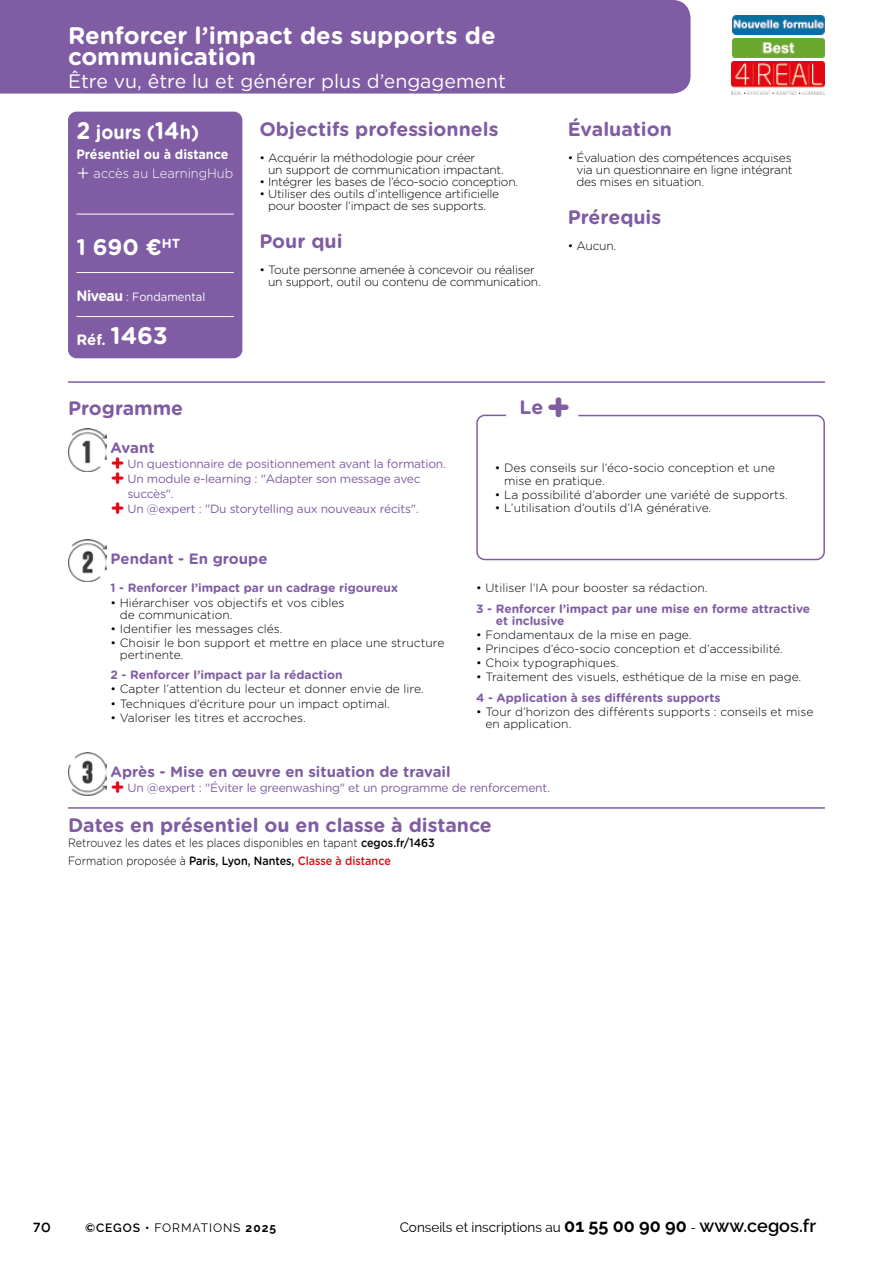
<style>
.page{position:relative;width:893px;height:1263px;background:#fff}
.page>*{position:absolute;margin:0;border:0;box-sizing:border-box;transform-origin:0 0}
.t1{font:700 24px/21px "Gotham Rounded";color:#fff}
.t2{font:700 22.5px "Gotham Rounded";color:#fff}
.t3{font:700 19.5px "Gotham Rounded";color:#7f5ca3}
.t4{font:19.5px "Gotham Rounded";color:#fff}
.t5{font:700 19.5px "Gotham Rounded";color:#fff;scale:.93 1}
.t6{font:700 15px "Gotham Rounded";color:#7f5ca3}
.t7{font:700 15px "Gotham Rounded";color:#fff}
.t8{font:13.5px "Raleway";color:#000}
.t9{font:700 13.5px/19.5px "Gotham Rounded";color:#fff;scale:.93 1}
.t10{font:500 13.5px "Ryker";color:#000}
.t11{font:300 12px/12px "Gotham Rounded";color:#000}
.t12{font:300 12px/12px "Gotham Rounded";letter-spacing:-.02em;color:#000}
.t13{font:12px "Gotham Rounded";letter-spacing:-.02em;color:#7f5ca3}
.t14{font:700 12px/12px "Gotham Rounded";color:#7f5ca3}
.t15{font:300 12px/17.7px "Gotham Rounded";color:#000;scale:.9 1}
.t16{font:12px "Raleway";letter-spacing:.08em;color:#000}
.t17{font:12px "Gotham Rounded";color:#fff;scale:.93 1}
.s1{font-size:24px}
.s2{font-weight:300;font-size:22.5px}
.s3{font-weight:300}
.s4{font-weight:700;font-size:15px}
.s5{font-weight:700;font-size:22.5px;color:#e30613}
.s6{font-size:39px}
.s7{font-weight:500}
.s8{font-weight:500;color:#e30613}
.s9{font-weight:600}
.s10{font-weight:700}
.s11{font-weight:700;font-size:18px}
.s12{font-weight:600;font-size:18px}
</style>
<div class="page">
<div style="left:68px;top:112px;width:174px;height:246px;background:#7f5ca3;border-radius:9px"></div>
<hr style="left:77px;top:214px;width:157px;height:1px;background:#fff">
<hr style="left:77px;top:272px;width:157px;height:1px;background:#fff">
<hr style="left:77px;top:316px;width:157px;height:1px;background:#fff">
<img style="left:731px;top:62px;width:94px;height:32px">
<div style="left:0;top:0;width:691px;height:94px;background:#7f5ca3"></div>
<hr style="left:68px;top:381px;width:757px;height:2px;background:#7f5ca3">
<div style="left:476px;top:415px;width:349px;height:145px;border:2px solid #7f5ca3;border-radius:8px"></div>
<img style="left:68px;top:429px;width:38px;height:42px">
<img style="left:68px;top:539px;width:38px;height:42px">
<img style="left:68px;top:753px;width:38px;height:42px">
<img style="left:732px;top:38px;width:92px;height:19px">
<img style="left:732px;top:15px;width:92px;height:19px">
<hr style="left:68px;top:807px;width:757px;height:2px;background:#7f5ca3">
<h1 class="t1" style="left:68px;top:24px;width:429px">Renforcer l’impact des supports de communication</h1>
<h3 class="t4" style="left:68px;top:68px;width:440px">Être vu, être lu et générer plus d’engagement</h3>
<h3 class="t5" style="left:77px;top:118px;width:133px"><span class="s1">2</span> jours (<span class="s1">14</span>h)</h3>
<p class="t9" style="left:77px;top:144px;width:170px">Présentiel ou à distance <span class="s2">+</span> <span class="s3">accès au LearningHub</span></p>
<h2 class="t2" style="left:77px;top:231px;width:105px">1 690 €<sup>HT</sup></h2>
<p class="t17" style="left:77px;top:289px;width:140px"><span class="s4">Niveau</span> : Fondamental</p>
<p class="t7" style="left:77px;top:328px;width:93px">Réf. <span class="s1">1463</span></p>
<h3 class="t3" style="left:259px;top:115px;width:241px">Objectifs professionnels</h3>
<p class="t12" style="left:268px;top:151px;width:237px;text-indent:-9px">• Acquérir la méthodologie pour créer<br>un support de communication impactant.</p>
<p class="t12" style="left:259px;top:175px;width:260px">• Intégrer les bases de l’éco-socio conception.</p>
<p class="t12" style="left:259px;top:187px;width:241px;text-align:center">• Utiliser des outils d’intelligence artificielle pour booster l’impact de ses supports.</p>
<h3 class="t3" style="left:259px;top:227px;width:85px">Pour qui</h3>
<p class="t12" style="left:268px;top:263px;width:274px;text-indent:-9px">• Toute personne amenée à concevoir ou réaliser un support, outil ou contenu de communication.</p>
<h3 class="t3" style="left:568px;top:115px;width:106px">Évaluation</h3>
<p class="t11" style="left:576px;top:151px;width:218px;text-align:justify;text-indent:-9px">• Évaluation des compétences acquises via un questionnaire en ligne intégrant des mises en situation.</p>
<h3 class="t3" style="left:568px;top:203px;width:95px">Prérequis</h3>
<p class="t11" style="left:568px;top:239px;width:50px">• Aucun.</p>
<h3 class="t3" style="left:68px;top:393px;width:117px">Programme</h3>
<p class="t6" style="left:111px;top:437px;width:45px">Avant</p>
<p class="t13" style="left:111px;top:456px;width:337px"><span class="s5">+</span> Un questionnaire de positionnement avant la formation.</p>
<p class="t13" style="left:111px;top:471px;width:311px"><span class="s5">+</span> Un module e-learning : "Adapter son message avec</p>
<p class="t13" style="left:128px;top:486px;width:48px">succès".</p>
<p class="t13" style="left:111px;top:501px;width:310px"><span class="s5">+</span> Un @expert : "Du storytelling aux nouveaux récits".</p>
<p class="t6" style="left:111px;top:547px;width:158px">Pendant - En groupe</p>
<p class="t14" style="left:111px;top:582px;width:289px">1 - Renforcer l’impact par un cadrage rigoureux</p>
<p class="t11" style="left:120px;top:596px;width:226px;text-indent:-9px">• Hiérarchiser vos objectifs et vos cibles de communication.</p>
<p class="t11" style="left:111px;top:622px;width:174px">• Identifier les messages clés.</p>
<p class="t11" style="left:120px;top:636px;width:326px;text-indent:-9px">• Choisir le bon support et mettre en place une structure pertinente.</p>
<p class="t14" style="left:111px;top:669px;width:234px">2 - Renforcer l’impact par la rédaction</p>
<p class="t11" style="left:111px;top:683px;width:315px">• Capter l’attention du lecteur et donner envie de lire.</p>
<p class="t11" style="left:111px;top:697px;width:281px">• Techniques d’écriture pour un impact optimal.</p>
<p class="t11" style="left:111px;top:711px;width:197px">• Valoriser les titres et accroches.</p>
<h3 class="t3" style="left:520px;top:393px;width:53px">Le<span class="s6">+</span></h3>
<p class="t11" style="left:504px;top:460px;width:272px;line-height:13.5px;text-indent:-9px">• Des conseils sur l’éco-socio conception et une mise en pratique.</p>
<p class="t11" style="left:495px;top:488px;width:295px">• La possibilité d’aborder une variété de supports.</p>
<p class="t11" style="left:495px;top:502px;width:218px">• L’utilisation d’outils d’IA générative.</p>
<p class="t11" style="left:476px;top:582px;width:233px">• Utiliser l’IA pour booster sa rédaction.</p>
<p class="t14" style="left:496px;top:602px;width:316px;text-indent:-20px">3 - Renforcer l’impact par une mise en forme attractive et inclusive</p>
<p class="t11" style="left:476px;top:628px;width:217px">• Fondamentaux de la mise en page.</p>
<p class="t11" style="left:476px;top:642px;width:308px">• Principes d’éco-socio conception et d’accessibilité.</p>
<p class="t11" style="left:476px;top:656px;width:144px">• Choix typographiques.</p>
<p class="t11" style="left:476px;top:671px;width:327px">• Traitement des visuels, esthétique de la mise en page.</p>
<p class="t14" style="left:476px;top:691px;width:246px">4 - Application à ses différents supports</p>
<p class="t11" style="left:485px;top:705px;width:329px;text-indent:-9px">• Tour d’horizon des différents supports : conseils et mise en application.</p>
<p class="t6" style="left:111px;top:761px;width:341px">Après - Mise en œuvre en situation de travail</p>
<p class="t13" style="left:111px;top:780px;width:441px"><span class="s5">+</span> Un @expert : "Éviter le greenwashing" et un programme de renforcement.</p>
<h3 class="t3" style="left:68px;top:811px;width:425px">Dates en présentiel ou en classe à distance</h3>
<p class="t15" style="left:68px;top:834px;width:409px">Retrouvez les dates et les places disponibles en tapant <span class="s7">cegos.fr/1463<br></span>Formation proposée à <span class="s7">Paris, Lyon, Nantes,</span> <span class="s8">Classe à distance</span></p>
<p class="t10" style="left:33px;top:1219px;width:20px">70</p>
<p class="t16" style="left:85px;top:1221px;width:193px"><span class="s9">©CEGOS •</span> FORMATIONS <span class="s10">2025</span></p>
<p class="t8" style="left:400px;top:1219px;width:418px">Conseils et inscriptions au <span class="s11">01 55 00 90 90</span> - <span class="s12">www.cegos.fr</span></p>
</div>
